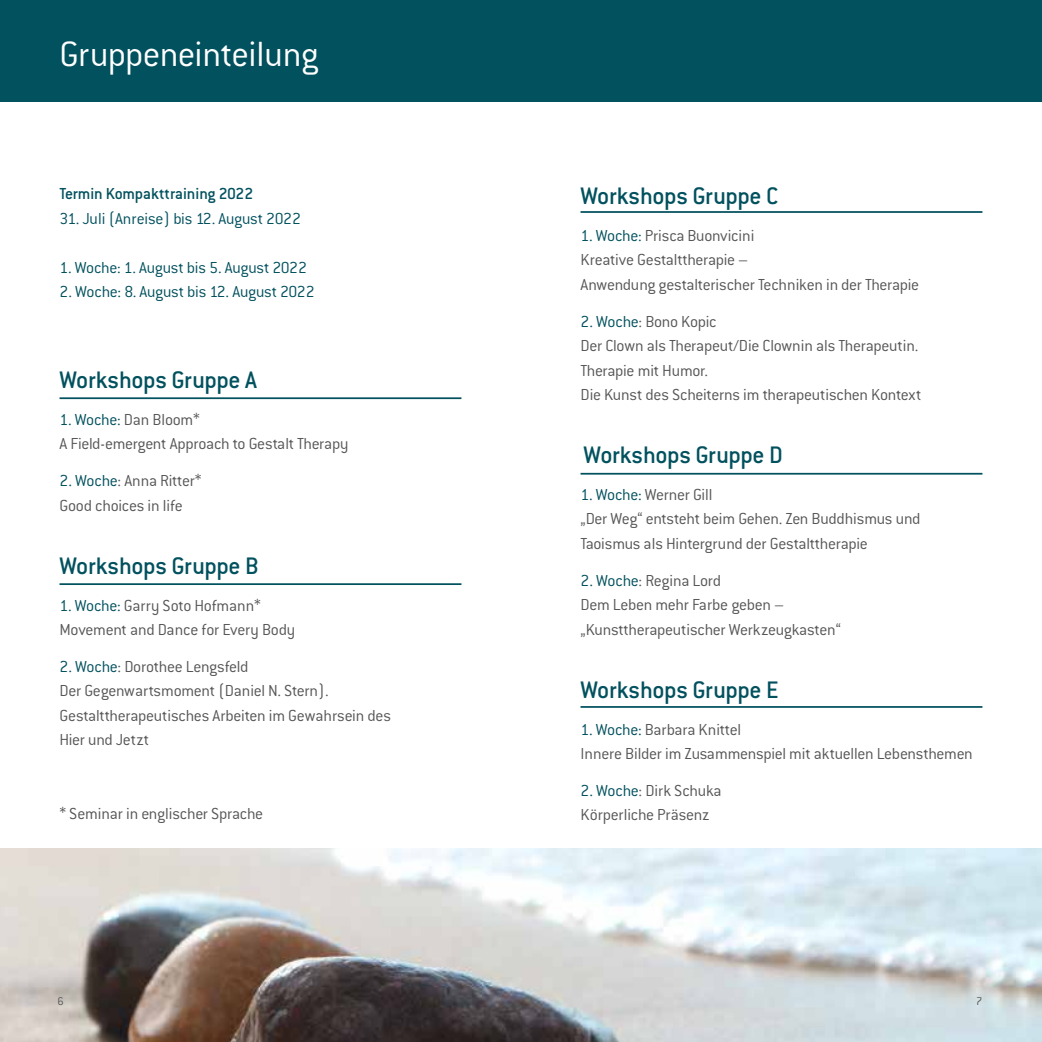
<style>
.page{position:relative;width:1042px;height:1042px;background:#fff}
.page>*{position:absolute;margin:0;border:0;box-sizing:border-box;transform-origin:0 0}
.t1{font:300 38.5px "Conduit ITC Std";letter-spacing:-.02em;color:#fff}
.t2{font:500 26.25px "Conduit ITC Std";letter-spacing:-.015em;color:#02515e}
.t3{font:300 17.5px/24.5px "Conduit ITC Std";letter-spacing:-.015em;color:#565656}
.t4{font:300 17.5px "Conduit ITC Std";letter-spacing:-.01em;color:#02515e}
.t5{font:500 17.5px "Conduit ITC Std";letter-spacing:-.01em;color:#02515e}
.t6{font:300 12.25px "Conduit ITC Std";color:#565656}
.s1{color:#02515e}
</style>
<div class="page">
<img style="left:0;top:848px;width:1042px;height:194px">
<div style="left:0;top:0;width:1042px;height:102px;background:#02515e"></div>
<hr style="left:60px;top:397px;width:401px;height:2px;background:#02515e">
<hr style="left:580px;top:473px;width:402px;height:1px;background:#02515e">
<hr style="left:580px;top:211px;width:402px;height:2px;background:#02515e">
<hr style="left:60px;top:583px;width:401px;height:2px;background:#02515e">
<hr style="left:580px;top:706px;width:402px;height:2px;background:#02515e">
<h1 class="t1" style="left:60px;top:31px;width:260px">Gruppeneinteilung</h1>
<p class="t5" style="left:60px;top:183px;width:195px">Termin Kompakttraining 2022</p>
<p class="t4" style="left:60px;top:208px;width:243px">31. Juli (Anreise) bis 12. August 2022</p>
<p class="t4" style="left:60px;top:257px;width:249px">1. Woche: 1. August bis 5. August 2022</p>
<p class="t4" style="left:60px;top:281px;width:257px">2. Woche: 8. August bis 12. August 2022</p>
<h2 class="t2" style="left:60px;top:364px;width:199px">Workshops Gruppe A</h2>
<p class="t3" style="left:60px;top:407px;width:290px"><span class="s1">1. Woche:</span> Dan Bloom*<br>A Field-emergent Approach to Gestalt Therapy</p>
<p class="t3" style="left:60px;top:468px;width:144px"><span class="s1">2. Woche</span>: Anna Ritter*<br>Good choices in life</p>
<h2 class="t2" style="left:60px;top:550px;width:201px">Workshops Gruppe B</h2>
<p class="t3" style="left:60px;top:592px;width:237px"><span class="s1">1. Woche:</span> Garry Soto Hofmann*<br>Movement and Dance for Every Body</p>
<p class="t3" style="left:60px;top:653px;width:333px"><span class="s1">2. Woche</span>: Dorothee Lengsfeld<br>Der Gegenwartsmoment (Daniel N. Stern).<br>Gestalttherapeutisches Arbeiten im Gewahrsein des Hier und Jetzt</p>
<p class="t3" style="left:60px;top:800px;width:205px">* Seminar in englischer Sprache</p>
<h2 class="t2" style="left:580px;top:180px;width:199px">Workshops Gruppe C</h2>
<p class="t3" style="left:580px;top:223px;width:340px"><span class="s1">1. Woche:</span> Prisca Buonvicini<br>Kreative Gestalttherapie –<br>Anwendung gestalterischer Techniken in der Therapie</p>
<p class="t3" style="left:580px;top:308px;width:342px"><span class="s1">2. Woche</span>: Bono Kopic<br>Der Clown als Therapeut/Die Clownin als Therapeutin.<br>Therapie mit Humor.<br>Die Kunst des Scheiterns im therapeutischen Kontext</p>
<h2 class="t2" style="left:583px;top:439px;width:201px">Workshops Gruppe D</h2>
<p class="t3" style="left:580px;top:482px;width:341px"><span class="s1">1. Woche:</span> Werner Gill<br>„Der Weg“ entsteht beim Gehen. Zen Buddhismus und<br>Taoismus als Hintergrund der Gestalttherapie</p>
<p class="t3" style="left:580px;top:567px;width:262px"><span class="s1">2. Woche</span>: Regina Lord<br>Dem Leben mehr Farbe geben – „Kunsttherapeutischer Werkzeugkasten“</p>
<h2 class="t2" style="left:580px;top:674px;width:200px">Workshops Gruppe E</h2>
<p class="t3" style="left:580px;top:716px;width:394px"><span class="s1">1. Woche:</span> Barbara Knittel<br>Innere Bilder im Zusammenspiel mit aktuellen Lebensthemen</p>
<p class="t3" style="left:580px;top:777px;width:143px"><span class="s1">2. Woche</span>: Dirk Schuka<br>Körperliche Präsenz</p>
<p class="t6" style="left:58px;top:993px;width:8px">6</p>
<p class="t6" style="left:976px;top:993px;width:8px">7</p>
</div>
